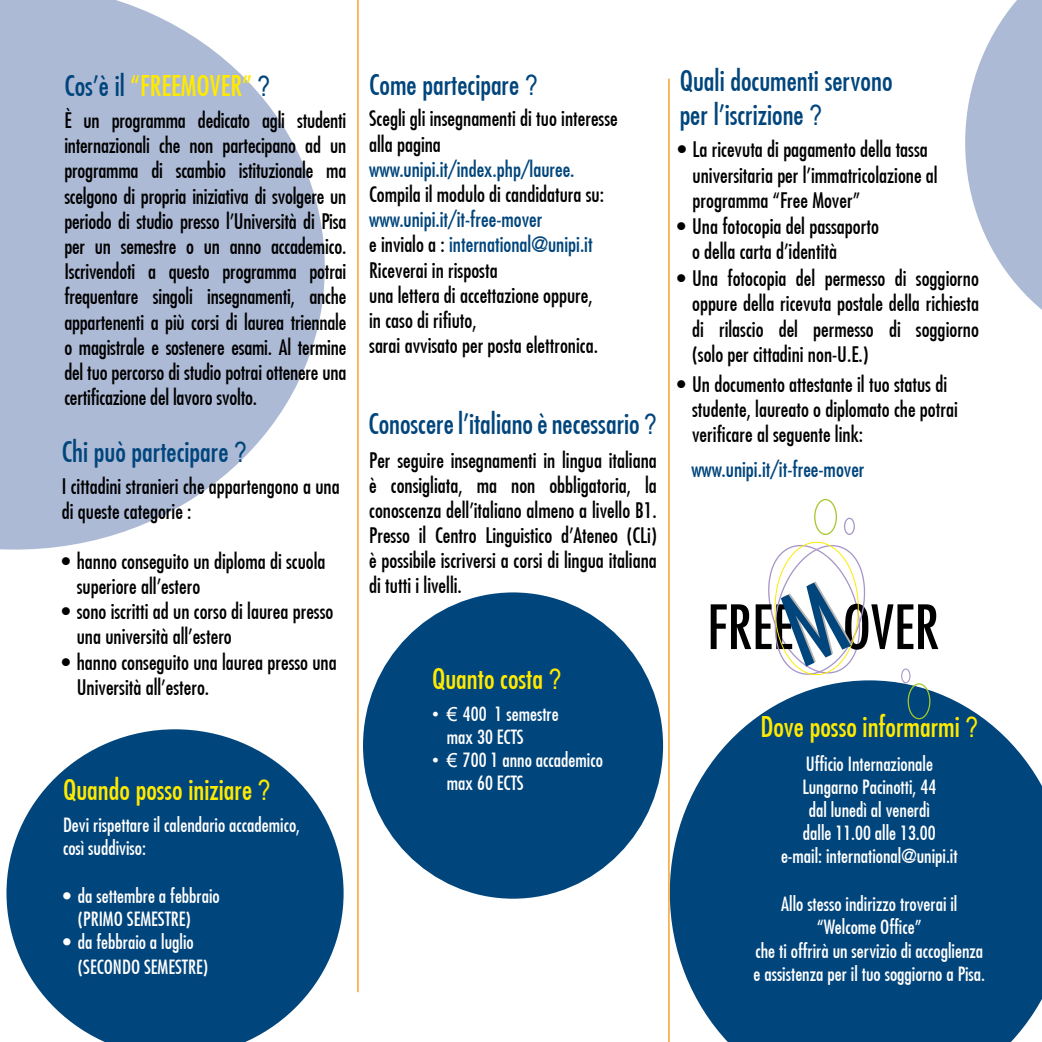
<style>
.page{position:relative;width:1042px;height:1042px;background:#fff}
.page>*{position:absolute;margin:0;border:0;box-sizing:border-box;transform-origin:0 0}
.t1{font:500 condensed 59.32px "Futura";color:#000}
.t2{font:500 condensed 28px/33.6px "Futura";color:#00457c}
.t3{font:500 condensed 28px "Futura";color:#ffea00}
.t4{font:500 condensed 21px/25.2px "Futura";color:#000}
.t5{font:500 condensed 21px "Futura";color:#00457c}
.t6{font:500 condensed 19.25px/23.1px "Futura";color:#fff}
.s1{color:#00457c}
.s2{font-family:"Arial Narrow";font-weight:400;font-stretch:normal;color:#00457c}
.s3{font-family:"Arial Narrow";font-weight:400;font-stretch:normal}
.s4{font-family:"Arial";font-weight:400;font-stretch:normal}
</style>
<div class="page">
<svg style="left:6px;top:729px;width:338px;height:313px;fill:#00457c"></svg>
<svg style="left:670px;top:680px;width:372px;height:362px;background:#225d8d"></svg>
<svg style="left:0;top:0;width:325px;height:550px;fill:#adbad6"></svg>
<div style="left:363px;top:592px;width:300px;height:306px;background:#00457c;border-radius:50%"></div>
<hr style="left:357px;top:0;width:2px;height:992px;background:#f8ae4c">
<hr style="left:668px;top:79px;width:2px;height:963px;background:#f8ae4c">
<svg style="left:965px;top:0;width:77px;height:310px"></svg>
<div style="left:901px;top:668px;width:9px;height:15px;border:1px solid #a795c7;border-radius:50%"></div>
<div style="left:844px;top:518px;width:11px;height:17px;border:1px solid #a795c7;border-radius:50%"></div>
<div style="left:814px;top:499px;width:23px;height:36px;border:1px solid #a5c727;border-radius:50%"></div>
<div style="left:907px;top:683px;width:23px;height:36px;border:1px solid #a5c727;border-radius:50%"></div>
<svg style="left:768px;top:541px;width:98px;height:135px"></svg>
<h2 class="t3" style="left:64px;top:69px;width:207px"><span class="s1">Cos’è il</span> “FREEMOVER” <span class="s2">?</span></h2>
<p class="t4" style="left:64px;top:107px;width:284px;text-align:justify">È un programma dedicato agli studenti internazionali che non partecipano ad un programma di scambio istituzionale ma scelgono di propria iniziativa di svolgere un periodo di studio presso l’Università di Pisa per un semestre o un anno accademico.<br>Iscrivendoti a questo programma potrai frequentare singoli insegnamenti, anche appartenenti a più corsi di laurea triennale o magistrale e sostenere esami. Al termine del tuo percorso di studio potrai ottenere una certificazione del lavoro svolto.</p>
<h2 class="t2" style="left:62px;top:435px;width:187px">Chi può partecipare <span class="s3">?</span></h2>
<p class="t4" style="left:62px;top:473px;width:279px">I cittadini stranieri che appartengono a una di queste categorie :</p>
<p class="t4" style="left:77px;top:548px;width:250px;text-indent:-15px">• hanno conseguito un diploma di scuola superiore all’estero</p>
<p class="t4" style="left:77px;top:599px;width:258px;text-indent:-15px">• sono iscritti ad un corso di laurea presso una università all’estero</p>
<p class="t4" style="left:77px;top:649px;width:261px;text-indent:-15px">• hanno conseguito una laurea presso una<br>Università all’estero.</p>
<h2 class="t3" style="left:63px;top:773px;width:209px">Quando posso iniziare <span class="s3">?</span></h2>
<p class="t6" style="left:63px;top:813px;width:239px">Devi rispettare il calendario accademico, così suddiviso:</p>
<p class="t6" style="left:78px;top:884px;width:143px;text-indent:-15px">• da settembre a febbraio (PRIMO SEMESTRE)</p>
<p class="t6" style="left:78px;top:929px;width:132px;line-height:25.2px;text-indent:-15px">• da febbraio a luglio (SECONDO SEMESTRE)</p>
<h2 class="t2" style="left:369px;top:68px;width:170px">Come partecipare <span class="s3">?</span></h2>
<p class="t4" style="left:369px;top:106px;width:250px">Scegli gli insegnamenti di tuo interesse alla pagina</p>
<p class="t5" style="left:369px;top:156px;width:207px">www.unipi.it/index.php/lauree.</p>
<p class="t4" style="left:369px;top:181px;width:236px">Compila il modulo di candidatura su:</p>
<p class="t4" style="left:369px;top:207px;width:230px"><span class="s1">www.unipi.it/it-free-mover<br></span>e invialo a : <span class="s1">international@unipi.it<br></span>Riceverai in risposta<br>una lettera di accettazione oppure, in caso di rifiuto,<br>sarai avvisato per posta elettronica.</p>
<h2 class="t2" style="left:368px;top:407px;width:290px">Conoscere l’italiano è necessario <span class="s3">?</span></h2>
<p class="t4" style="left:369px;top:447px;width:289px;text-align:justify">Per seguire insegnamenti in lingua italiana è consigliata, ma non obbligatoria, la conoscenza dell’italiano almeno a livello B1.<br>Presso il Centro Linguistico d’Ateneo (CLi) è possibile iscriversi a corsi di lingua italiana di tutti i livelli.</p>
<h2 class="t3" style="left:432px;top:662px;width:131px">Quanto costa <span class="s3">?</span></h2>
<p class="t6" style="left:447px;top:702px;width:113px;text-indent:-15px"><span class="s4">• €</span> 400 1 semestre max 30 ECTS</p>
<p class="t6" style="left:447px;top:748px;width:158px;text-indent:-15px"><span class="s4">• €</span> 700 1 anno accademico max 60 ECTS</p>
<h2 class="t2" style="left:680px;top:64px;width:214px">Quali documenti servono per l’iscrizione <span class="s3">?</span></h2>
<p class="t4" style="left:692px;top:137px;width:247px;text-indent:-15px">• La ricevuta di pagamento della tassa universitaria per l’immatricolazione al programma “Free Mover”</p>
<p class="t4" style="left:692px;top:213px;width:188px;text-indent:-15px">• Una fotocopia del passaporto o della carta d’identità</p>
<p class="t4" style="left:692px;top:266px;width:288px;text-align:justify;text-indent:-15px">• Una fotocopia del permesso di soggiorno oppure della ricevuta postale della richiesta di rilascio del permesso di soggiorno (solo per cittadini non-U.E.)</p>
<p class="t4" style="left:692px;top:371px;width:267px;text-indent:-15px">• Un documento attestante il tuo status di studente, laureato o diplomato che potrai verificare al seguente link:</p>
<p class="t5" style="left:691px;top:456px;width:175px">www.unipi.it/it-free-mover</p>
<h1 class="t1" style="left:707px;top:591px;width:88px">FREE</h1>
<h1 class="t1" style="left:842px;top:591px;width:98px">OVER</h1>
<h2 class="t3" style="left:760px;top:710px;width:219px">Dove posso informarmi <span class="s3">?</span></h2>
<p class="t6" style="left:781px;top:752px;width:178px;text-align:center">Ufficio Internazionale<br>Lungarno Pacinotti, 44<br>dal lunedì al venerdì<br>dalle 11.00 alle 13.00 e-mail: international@unipi.it</p>
<p class="t6" style="left:753px;top:892px;width:233px;text-align:center">Allo stesso indirizzo troverai il “Welcome Office”<br>che ti offrirà un servizio di accoglienza e assistenza per il tuo soggiorno a Pisa.</p>
</div>
